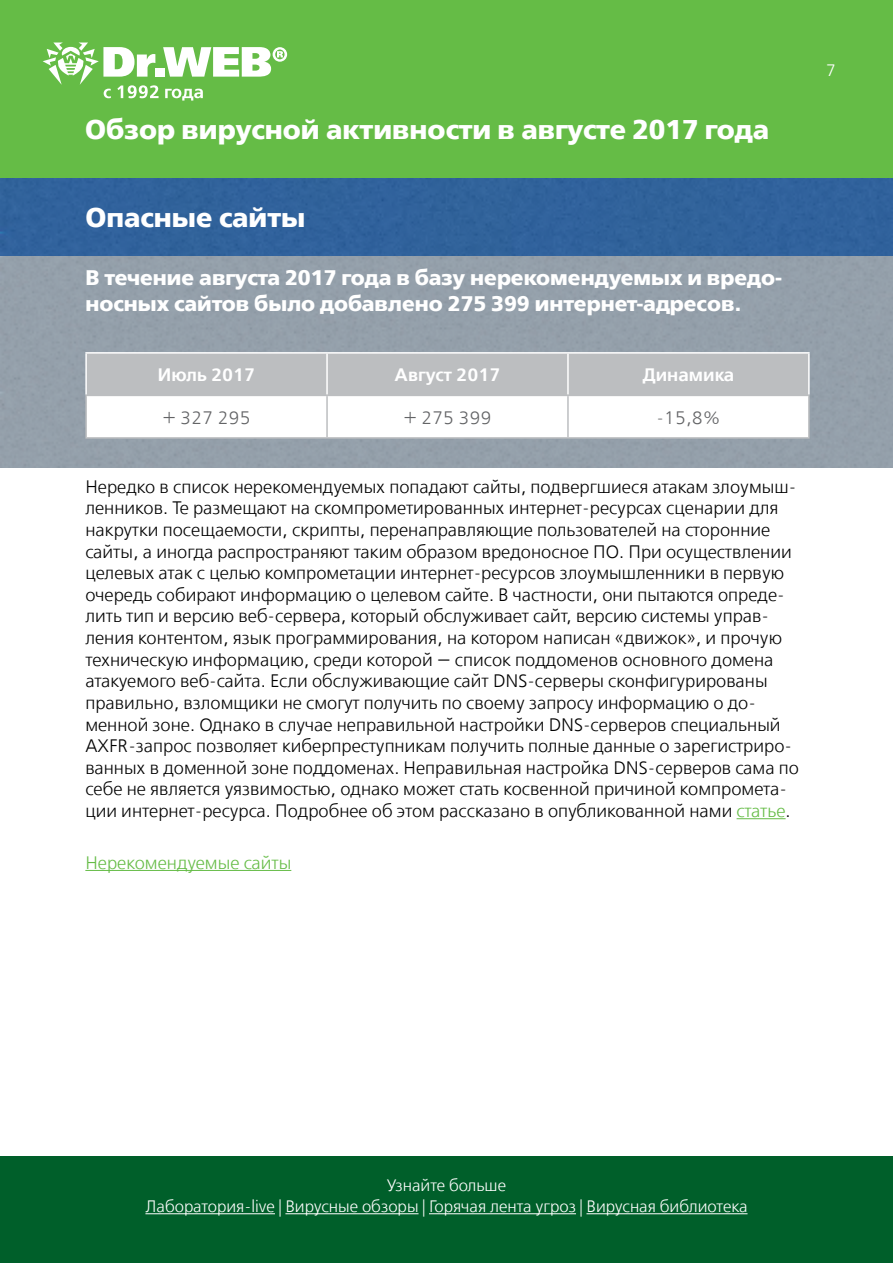
<style>
.page{position:relative;width:893px;height:1263px;background:#fff}
.page>*{position:absolute;margin:0;border:0;box-sizing:border-box;transform-origin:0 0}
.t1{font:27px "Free Set Bold C";color:#fff}
.t2{font:21px/25.2px "Free Set Bold C";color:#fff}
.t3{font:18px/21.6px "Free Set Light C";color:#000}
.t4{font:18px "Free Set Demi Bold C";color:#fff}
.t5{font:18px "Free Set Light C";color:#636466}
.t6{font:18px "Free Set Light C";color:#65bc46}
.t7{font:16.5px/21.6px "Free Set Light C";color:#fff;text-align:center}
.s1{color:#65bc46}
</style>
<div class="page">
<div style="left:0;top:0;width:893px;height:179px;background:#65bc46"></div>
<svg style="left:43px;top:43px;width:244px;height:58px"></svg>
<div style="left:0;top:1157px;width:893px;height:106px;background:#005f2a"></div>
<hr style="left:145px;top:1213px;width:130px;height:1px;background:#fff">
<hr style="left:285px;top:1213px;width:134px;height:1px;background:#fff">
<hr style="left:429px;top:1213px;width:147px;height:1px;background:#fff">
<hr style="left:586px;top:1213px;width:161px;height:1px;background:#fff">
<img style="left:0;top:179px;width:893px;height:289px">
<hr style="left:737px;top:818px;width:49px;height:1px;background:#65bc46">
<hr style="left:85px;top:870px;width:206px;height:1px;background:#65bc46">
<svg style="left:87px;top:354px;width:721px;height:83px"></svg>
<hr style="left:85px;top:352px;width:242px;height:2px;background:#fff">
<hr style="left:85px;top:354px;width:2px;height:41px;background:#fff">
<hr style="left:327px;top:352px;width:241px;height:2px;background:#fff">
<hr style="left:326px;top:354px;width:2px;height:41px;background:#fff">
<hr style="left:568px;top:352px;width:242px;height:2px;background:#fff">
<hr style="left:567px;top:354px;width:2px;height:41px;background:#fff">
<hr style="left:808px;top:354px;width:2px;height:41px;background:#fff">
<hr style="left:85px;top:395px;width:242px;height:1px;background:#bcbec0">
<hr style="left:85px;top:396px;width:2px;height:41px;background:#bcbec0">
<hr style="left:327px;top:395px;width:241px;height:1px;background:#bcbec0">
<hr style="left:326px;top:396px;width:2px;height:41px;background:#bcbec0">
<hr style="left:568px;top:395px;width:242px;height:1px;background:#bcbec0">
<hr style="left:567px;top:396px;width:2px;height:41px;background:#bcbec0">
<hr style="left:808px;top:396px;width:2px;height:41px;background:#bcbec0">
<hr style="left:85px;top:437px;width:242px;height:2px;background:#bcbec0">
<hr style="left:327px;top:437px;width:241px;height:2px;background:#bcbec0">
<hr style="left:568px;top:437px;width:242px;height:2px;background:#bcbec0">
<h1 class="t1" style="left:85px;top:115px;width:685px">Обзор вирусной активности в августе 2017 года</h1>
<h1 class="t1" style="left:85px;top:202px;width:222px">Опасные сайты</h1>
<p class="t2" style="left:85px;top:265px;width:698px">В течение августа 2017 года в базу нерекомендуемых и вредо&shy;носных сайтов было добавлено 275 399 интернет-адресов.</p>
<p class="t4" style="left:158px;top:364px;width:99px">Июль 2017</p>
<p class="t4" style="left:394px;top:364px;width:107px">Август 2017</p>
<p class="t4" style="left:642px;top:364px;width:93px">Динамика</p>
<p class="t5" style="left:162px;top:408px;width:90px">+ 327 295</p>
<p class="t5" style="left:403px;top:408px;width:90px">+ 275 399</p>
<p class="t5" style="left:656px;top:408px;width:66px">-15,8%</p>
<p class="t3" style="left:85px;top:477px;width:715px">Нередко в список нерекомендуемых попадают сайты, подвергшиеся атакам злоумыш&shy;ленников. Те размещают на скомпрометированных интернет-ресурсах сценарии для накрутки посещаемости, скрипты, перенаправляющие пользователей на сторонние сайты, а иногда распространяют таким образом вредоносное ПО. При осуществлении целевых атак с целью компрометации интернет-ресурсов злоумышленники в первую очередь собирают информацию о целевом сайте. В частности, они пытаются опреде&shy;лить тип и версию веб-сервера, который обслуживает сайт, версию системы управ&shy;ления контентом, язык программирования, на котором написан «движок», и прочую техническую информацию, среди которой — список поддоменов основного домена атакуемого веб-сайта. Если обслуживающие сайт DNS-серверы сконфигурированы правильно, взломщики не смогут получить по своему запросу информацию о до&shy;менной зоне. Однако в случае неправильной настройки DNS-серверов специальный AXFR-запрос позволяет киберпреступникам получить полные данные о зарегистриро&shy;ванных в доменной зоне поддоменах. Неправильная настройка DNS-серверов сама по себе не является уязвимостью, однако может стать косвенной причиной компромета&shy;ции интернет-ресурса. Подробнее об этом рассказано в опубликованной нами <span class="s1">статье</span>.</p>
<p class="t6" style="left:85px;top:853px;width:207px">Нерекомендуемые сайты</p>
<p class="t7" style="left:826px;top:61px;width:12px">7</p>
<p class="t7" style="left:145px;top:1175px;width:604px">Узнайте больше<br>Лаборатория-live | Вирусные обзоры | Горячая лента угроз | Вирусная библиотека</p>
</div>
